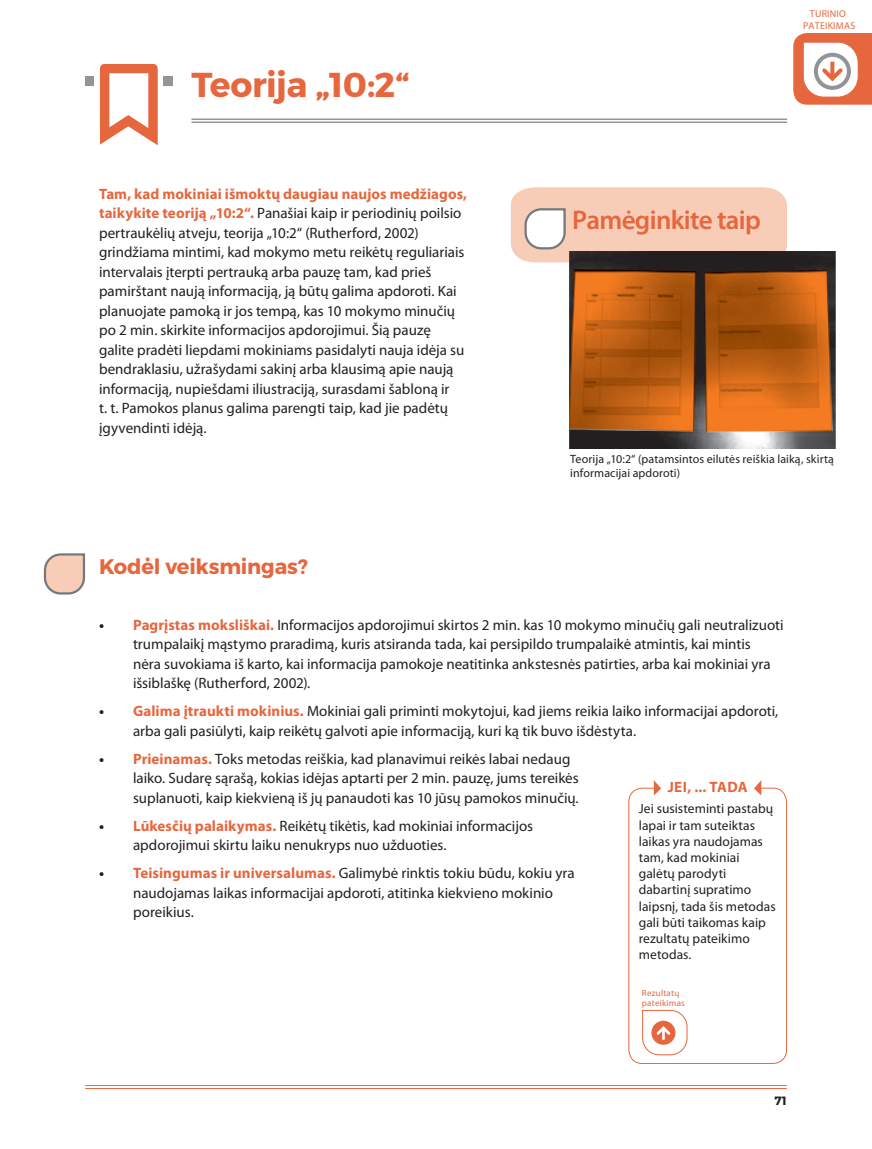
<style>
.page{position:relative;width:872px;height:1149px;background:#fff}
.page>*{position:absolute;margin:0;border:0;box-sizing:border-box;transform-origin:0 0}
.t1{font:700 34.5px "Montserrat";letter-spacing:-.015em;color:#e6673e}
.t2{font:600 27px "Myriad Pro";letter-spacing:-.025em;color:#e6673e}
.t3{font:700 21px "Montserrat";letter-spacing:-.01em;color:#e6673e}
.t4{font:15px/19.5px "Myriad Pro";color:#231f20}
.t5{font:700 15px "Myriad Pro";letter-spacing:.02em;color:#e6673e}
.t6{font:13.5px/16.2px "Myriad Pro";color:#231f20}
.t7{font:12px/14.4px "Myriad Pro";letter-spacing:.005em;color:#231f20}
.t8{font:700 12px "Montserrat";color:#231f20}
.t9{font:9.9px/11.9px "Myriad";letter-spacing:.02em;color:#e6673e;text-align:center}
.t10{font:9px/10.8px "Myriad Pro";letter-spacing:.025em;color:#e6673e}
.s1{font-weight:700;color:#e6673e}
.s2{font-weight:700}
</style>
<div class="page">
<hr style="left:85px;top:1084px;width:701px;height:1px;background:#e6673e">
<hr style="left:85px;top:1087px;width:701px;height:1px;background:#e6673e">
<svg style="left:793px;top:33px;width:79px;height:72px"></svg>
<div style="left:85px;top:76px;width:9px;height:9px;background:#929497"></div>
<div style="left:163px;top:76px;width:10px;height:9px;background:#929497"></div>
<svg style="left:100px;top:64px;width:58px;height:81px"></svg>
<hr style="left:191px;top:118px;width:596px;height:2px;background:#939598">
<hr style="left:191px;top:121px;width:596px;height:2px;background:#939598">
<svg style="left:511px;top:187px;width:276px;height:75px"></svg>
<svg style="left:44px;top:553px;width:41px;height:41px"></svg>
<svg style="left:628px;top:787px;width:159px;height:276px"></svg>
<svg style="left:754px;top:780px;width:7px;height:15px"></svg>
<svg style="left:654px;top:780px;width:7px;height:15px"></svg>
<div style="left:639px;top:986px;width:50px;height:70px;background:#fff"></div>
<svg style="left:642px;top:1009px;width:45px;height:45px"></svg>
<div style="left:663px;top:775px;width:89px;height:21px;background:#fff"></div>
<img style="left:569px;top:251px;width:267px;height:197px">
<h1 class="t1" style="left:191px;top:64px;width:219px">Teorija „10:2“</h1>
<p class="t4" style="left:99px;top:183px;width:370px"><span class="s1">Tam, kad mokiniai išmoktų daugiau naujos medžiagos, taikykite teoriją „10:2“.</span> Panašiai kaip ir periodinių poilsio pertraukėlių atveju, teorija „10:2“ (Rutherford, 2002) grindžiama mintimi, kad mokymo metu reikėtų reguliariais intervalais įterpti pertrauką arba pauzę tam, kad prieš pamirštant naują informaciją, ją būtų galima apdoroti. Kai planuojate pamoką ir jos tempą, kas 10 mokymo minučių po 2 min. skirkite informacijos apdorojimui. Šią pauzę galite pradėti liepdami mokiniams pasidalyti nauja idėja su bendraklasiu, užrašydami sakinį arba klausimą apie naują informaciją, nupiešdami iliustraciją, surasdami šabloną ir<br>t. t. Pamokos planus galima parengti taip, kad jie padėtų įgyvendinti idėją.</p>
<h3 class="t3" style="left:99px;top:553px;width:210px">Kodėl veiksmingas?</h3>
<p class="t9" style="left:803px;top:8px;width:54px">TURINIO<br>PATEIKIMAS</p>
<h2 class="t2" style="left:572px;top:203px;width:190px">Pamėginkite taip</h2>
<p class="t7" style="left:570px;top:451px;width:265px">Teorija „10:2“ (patamsintos eilutės reiškia laiką, skirtą informacijai apdoroti)</p>
<p class="t4" style="left:133px;top:614px;width:652px;text-indent:-34px"><span class="s2">•</span> <span class="s1">Pagrįstas moksliškai.</span> Informacijos apdorojimui skirtos 2 min. kas 10 mokymo minučių gali neutralizuoti trumpalaikį mąstymo praradimą, kuris atsiranda tada, kai persipildo trumpalaikė atmintis, kai mintis<br>nėra suvokiama iš karto, kai informacija pamokoje neatitinka ankstesnės patirties, arba kai mokiniai yra išsiblaškę (Rutherford, 2002).</p>
<p class="t4" style="left:133px;top:701px;width:647px;text-indent:-34px"><span class="s2">•</span> <span class="s1">Galima įtraukti mokinius.</span> Mokiniai gali priminti mokytojui, kad jiems reikia laiko informacijai apdoroti, arba gali pasiūlyti, kaip reikėtų galvoti apie informaciją, kuri ką tik buvo išdėstyta.</p>
<p class="t4" style="left:133px;top:748px;width:447px;text-indent:-34px"><span class="s2">•</span> <span class="s1">Prieinamas.</span> Toks metodas reiškia, kad planavimui reikės labai nedaug laiko. Sudarę sąrašą, kokias idėjas aptarti per 2 min. pauzę, jums tereikės suplanuoti, kaip kiekvieną iš jų panaudoti kas 10 jūsų pamokos minučių.</p>
<p class="t4" style="left:133px;top:815px;width:401px;text-indent:-34px"><span class="s2">•</span> <span class="s1">Lūkesčių palaikymas.</span> Reikėtų tikėtis, kad mokiniai informacijos apdorojimui skirtu laiku nenukryps nuo užduoties.</p>
<p class="t4" style="left:133px;top:863px;width:443px;text-indent:-34px"><span class="s2">•</span> <span class="s1">Teisingumas ir universalumas.</span> Galimybė rinktis tokiu būdu, kokiu yra naudojamas laikas informacijai apdoroti, atitinka kiekvieno mokinio poreikius.</p>
<p class="t5" style="left:667px;top:776px;width:81px">JEI, ... TADA</p>
<p class="t6" style="left:639px;top:800px;width:138px">Jei susisteminti pastabų lapai ir tam suteiktas laikas yra naudojamas tam, kad mokiniai galėtų parodyti dabartinį supratimo laipsnį, tada šis metodas gali būti taikomas kaip rezultatų pateikimo metodas.</p>
<p class="t10" style="left:642px;top:986px;width:44px">Rezultatų pateikimas</p>
<p class="t8" style="left:774px;top:1093px;width:14px">71</p>
</div>
